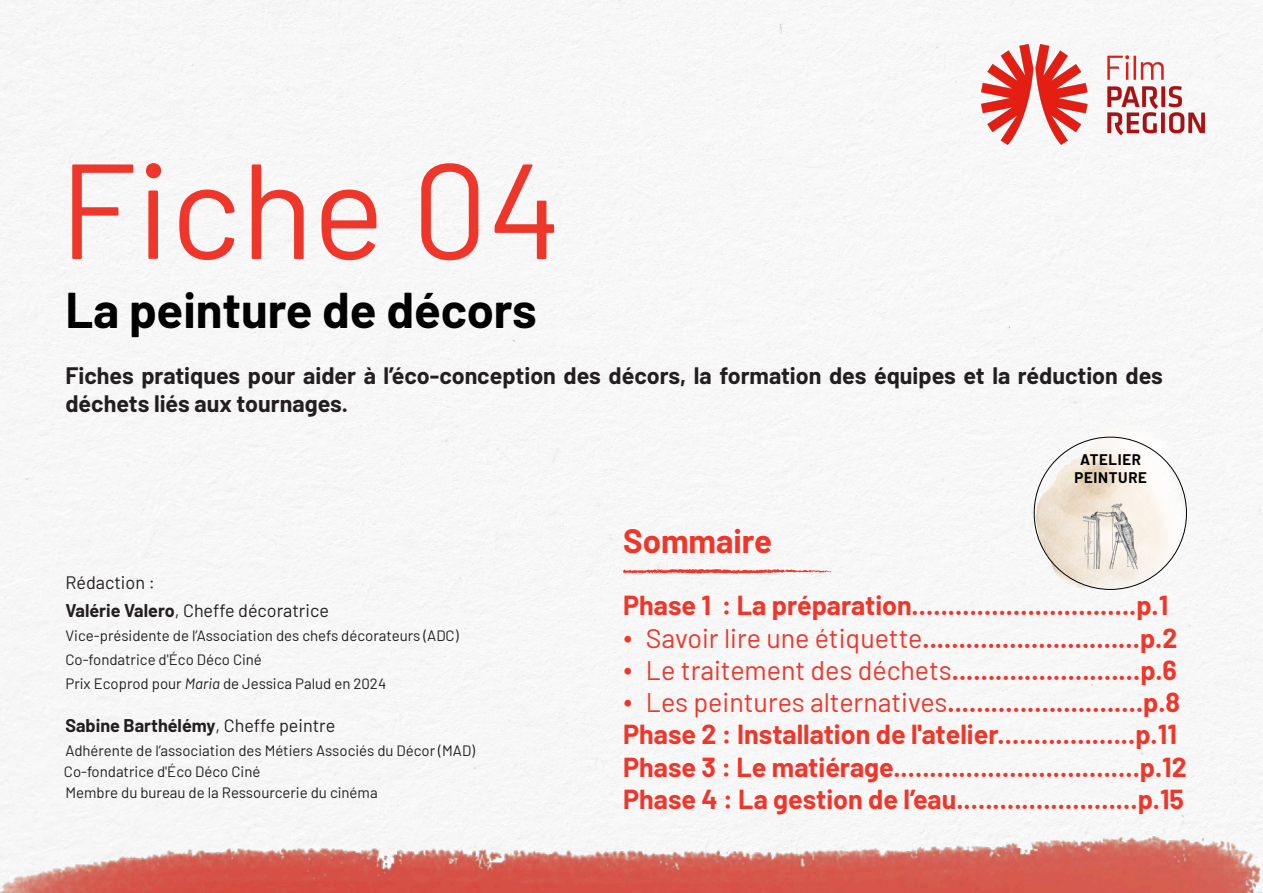
<style>
.page{position:relative;width:1263px;height:893px;background:#fff}
.page>*{position:absolute;margin:0;border:0;box-sizing:border-box;transform-origin:0 0}
.t1{font:135px "Barlow";color:#ee372a}
.t2{font:700 49.05px "Barlow";color:#000}
.t3{font:700 33px "Barlow";color:#ee372a}
.t4{font:700 26.85px/32.2px "Barlow";color:#ee372a}
.t5{font:700 23.25px/28.2px "Barlow";color:#231f20}
.t6{font:18px "Barlow";color:#231f20}
.t7{font:700 18px "Barlow";color:#231f20}
.t8{font:15px/24px "Barlow";color:#231f20}
.t9{font:700 15px/18px "Barlow";letter-spacing:.045em;color:#000;text-align:center}
.s1{font-weight:700}
.s2{font-style:italic}
.s3{font-weight:400}
.s4{font-family:"Times New Roman";font-weight:400}
</style>
<div class="page">
<img style="left:0;top:0;width:1263px;height:830px">
<img style="left:981px;top:45px;width:223px;height:99px">
<img style="left:0;top:830px;width:1263px;height:63px">
<svg style="left:623px;top:569px;width:209px;height:5px"></svg>
<img style="left:1035px;top:426px;width:162px;height:161px">
<img style="left:1083px;top:496px;width:66px;height:73px">
<h1 class="t1" style="left:60px;top:113px;width:504px">Fiche 04</h1>
<h2 class="t2" style="left:65px;top:274px;width:473px">La peinture de décors</h2>
<p class="t5" style="left:65px;top:360px;width:1099px">Fiches pratiques pour aider à l’éco-conception des décors, la formation des équipes et la réduction des déchets liés aux tournages.</p>
<p class="t9" style="left:1074px;top:450px;width:74px">ATELIER<br>PEINTURE</p>
<p class="t6" style="left:65px;top:569px;width:91px">Rédaction :</p>
<p class="t6" style="left:65px;top:598px;width:265px"><span class="s1">Valérie Valero</span>, Cheffe décoratrice</p>
<p class="t8" style="left:65px;top:623px;width:395px">Vice-présidente de l’Association des chefs décorateurs (ADC)<br>Co-fondatrice d'Éco Déco Ciné<br>Prix Ecoprod pour <span class="s2">Maria</span> de Jessica Palud en 2024</p>
<p class="t7" style="left:65px;top:712px;width:271px">Sabine Barthélémy<span class="s3">, Cheffe peintre</span></p>
<p class="t8" style="left:64px;top:739px;width:413px;line-height:21px">Adhérente de l’association des Métiers Associés du Décor (MAD)<br>Co-fondatrice d'Éco Déco Ciné<br>Membre du bureau de la Ressourcerie du cinéma</p>
<p class="t3" style="left:623px;top:517px;width:150px">Sommaire</p>
<p class="t4" style="left:623px;top:587px;width:547px">Phase 1 : La préparation...............................p.1</p>
<p class="t4" style="left:623px;top:620px;width:556px"><span class="s4">•</span> <span class="s3">Savoir lire une étiquette</span>..............................p.2</p>
<p class="t4" style="left:623px;top:652px;width:555px"><span class="s4">•</span> <span class="s3">Le traitement des déchets</span>..........................p.6</p>
<p class="t4" style="left:623px;top:684px;width:565px"><span class="s4">•</span> <span class="s3">Les peintures alternatives</span>...........................p.8<br>Phase 2 : Installation de l'atelier...................p.11<br>Phase 3 : Le matiérage..................................p.12<br>Phase 4 : La gestion de l’eau.........................p.15</p>
</div>
